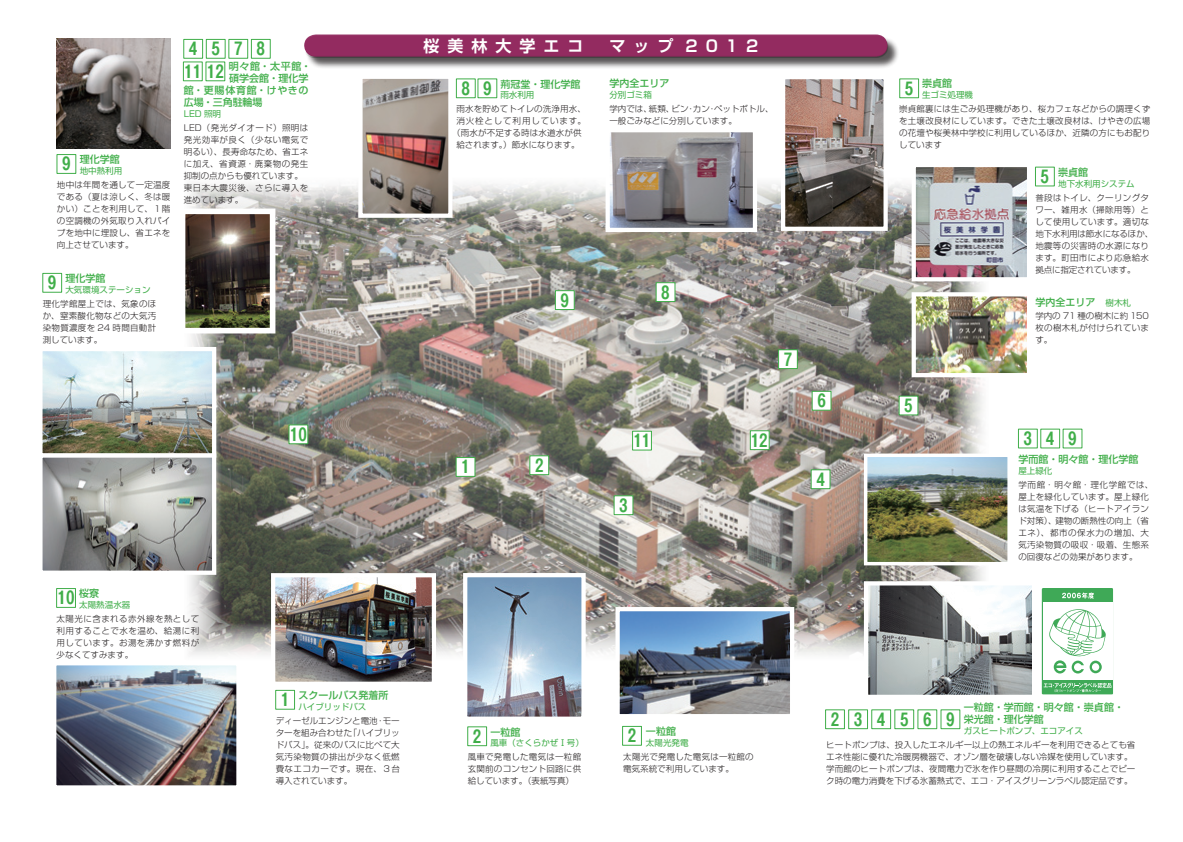
<style>
.page{position:relative;width:1183px;height:842px;background:#fff}
.page>*{position:absolute;margin:0;border:0;box-sizing:border-box;transform-origin:0 0}
.t1{font:700 17px "Gothic MB101 Pr 5 De";color:#40ae49}
.t2{font:700 16px "Shin Go Pr 5 De";letter-spacing:.5em;color:#fff}
.t3{font:500 10px/12px "Shin Go Pr 5";color:#40ae49}
.t4{font:500 10px "Shin Go Pr 5";letter-spacing:.07em;color:#40ae49}
.t5{font:300 8.5px/12px "Shin Go Pr 5";letter-spacing:.02em;color:#231f20;text-align:justify}
.t6{font:300 8.5px/12px "Shin Go Pr 5";letter-spacing:.045em;color:#231f20}
.t7{font:8.5px "Shin Go Pr 5";color:#40ae49}
.t8{font:300 8.5px/12px "Shin Go Pr 5";color:#231f20}
.s1{font-weight:400;font-size:8.5px}
</style>
<div class="page">
<img style="left:189px;top:183px;width:795px;height:472px">
<img style="left:185px;top:206px;width:93px;height:130px">
<img style="left:269px;top:571px;width:169px;height:111px">
<div style="left:305px;top:36px;width:594px;height:33px;background:#231f20;opacity:.75"></div>
<div style="left:302px;top:33px;width:584px;height:18px;background:#fff;opacity:.75"></div>
<div style="left:304px;top:38px;width:584px;height:20px;background:#932b60"></div>
<svg style="left:461px;top:571px;width:126px;height:146px;background:#a0b3c6"></svg>
<img style="left:57px;top:39px;width:113px;height:110px">
<img style="left:56px;top:665px;width:181px;height:121px">
<img style="left:42px;top:345px;width:176px;height:232px">
<img style="left:356px;top:78px;width:98px;height:142px">
<div style="left:455px;top:457px;width:20px;height:20px;background:#fff;border:1px solid #40ae49"></div>
<div style="left:529px;top:455px;width:20px;height:20px;background:#fff;border:1px solid #40ae49"></div>
<div style="left:555px;top:290px;width:19px;height:20px;background:#fff;border:1px solid #40ae49"></div>
<div style="left:288px;top:424px;width:20px;height:20px;background:#fff;border:1px solid #40ae49"></div>
<div style="left:632px;top:431px;width:19px;height:19px;background:#fff;border:1px solid #40ae49"></div>
<div style="left:275px;top:690px;width:20px;height:20px;background:#fff;border:1px solid #40ae49"></div>
<div style="left:467px;top:726px;width:20px;height:20px;background:#fff;border:1px solid #40ae49"></div>
<div style="left:42px;top:273px;width:20px;height:20px;background:#fff;border:1px solid #40ae49"></div>
<div style="left:57px;top:154px;width:19px;height:20px;background:#fff;border:1px solid #40ae49"></div>
<img style="left:613px;top:605px;width:183px;height:110px">
<img style="left:603px;top:132px;width:156px;height:102px">
<img style="left:785px;top:80px;width:97px;height:146px">
<div style="left:780px;top:75px;width:107px;height:156px;border:4px solid #fff"></div>
<svg style="left:861px;top:579px;width:250px;height:116px"></svg>
<img style="left:861px;top:452px;width:147px;height:115px">
<img style="left:909px;top:167px;width:118px;height:117px">
<div style="left:613px;top:495px;width:20px;height:20px;background:#fff;border:1px solid #40ae49"></div>
<div style="left:810px;top:469px;width:20px;height:20px;background:#fff;border:1px solid #40ae49"></div>
<div style="left:898px;top:396px;width:19px;height:19px;background:#fff"></div>
<div style="left:811px;top:391px;width:20px;height:20px;background:#fff;border:1px solid #40ae49"></div>
<div style="left:778px;top:350px;width:19px;height:19px;background:#fff"></div>
<div style="left:778px;top:349px;width:19px;height:20px;border:1px solid #40ae49"></div>
<div style="left:655px;top:282px;width:20px;height:20px;background:#fff;border:1px solid #40ae49"></div>
<div style="left:622px;top:726px;width:19px;height:20px;background:#fff;border:1px solid #40ae49"></div>
<div style="left:1040px;top:429px;width:19px;height:19px;background:#fff;border:1px solid #40ae49"></div>
<div style="left:824px;top:709px;width:20px;height:20px;background:#fff;border:1px solid #40ae49"></div>
<div style="left:848px;top:709px;width:19px;height:20px;background:#fff;border:1px solid #40ae49"></div>
<div style="left:871px;top:709px;width:19px;height:20px;background:#fff;border:1px solid #40ae49"></div>
<div style="left:183px;top:39px;width:20px;height:20px;background:#fff;border:1px solid #40ae49"></div>
<div style="left:206px;top:39px;width:19px;height:20px;background:#fff;border:1px solid #40ae49"></div>
<div style="left:228px;top:39px;width:20px;height:20px;background:#fff;border:1px solid #40ae49"></div>
<div style="left:456px;top:78px;width:19px;height:20px;background:#fff;border:1px solid #40ae49"></div>
<div style="left:251px;top:39px;width:19px;height:20px;background:#fff;border:1px solid #40ae49"></div>
<div style="left:477px;top:78px;width:20px;height:20px;background:#fff;border:1px solid #40ae49"></div>
<div style="left:56px;top:588px;width:20px;height:20px;background:#fff;border:1px solid #40ae49"></div>
<div style="left:183px;top:62px;width:20px;height:19px;background:#fff;border:1px solid #40ae49"></div>
<div style="left:205px;top:62px;width:20px;height:19px;background:#fff;border:1px solid #40ae49"></div>
<div style="left:899px;top:78px;width:19px;height:20px;background:#fff;border:1px solid #40ae49"></div>
<div style="left:749px;top:430px;width:20px;height:20px;background:#fff;border:1px solid #40ae49"></div>
<img style="left:916px;top:297px;width:109px;height:75px">
<div style="left:911px;top:292px;width:119px;height:85px;border:4px solid #fff"></div>
<p class="t3" style="left:80px;top:153px;width:41px">理化学館</p>
<p class="t7" style="left:80px;top:164px;width:44px">地中熱利用</p>
<p class="t5" style="left:57px;top:178px;width:115px">地中は年間を通して一定温度である（夏は涼しく、冬は暖かい）ことを利用して、１階の空調機の外気取り入れパイプを地中に埋設し、省エネを向上させています。</p>
<h1 class="t1" style="left:62px;top:150px;width:10px">9</h1>
<p class="t3" style="left:65px;top:271px;width:41px">理化学館</p>
<p class="t7" style="left:65px;top:283px;width:86px">大気環境ステーション</p>
<p class="t5" style="left:43px;top:297px;width:115px">理化学館屋上では、気象のほか、窒素酸化物などの大気汚染物質濃度を 24 時間自動計測しています。</p>
<h1 class="t1" style="left:48px;top:269px;width:10px">9</h1>
<h1 class="t1" style="left:189px;top:35px;width:10px">4</h1>
<h1 class="t1" style="left:211px;top:35px;width:10px">5</h1>
<h1 class="t1" style="left:234px;top:35px;width:10px">7</h1>
<h1 class="t1" style="left:256px;top:35px;width:10px">8</h1>
<p class="t3" style="left:229px;top:59px;width:84px">明々館・太平館・</p>
<p class="t3" style="left:229px;top:71px;width:81px">碩学会館・理化学</p>
<p class="t4" style="left:184px;top:82px;width:126px">館・更賜体育館・けやきの</p>
<p class="t3" style="left:184px;top:95px;width:80px">広場・三角駐輪場</p>
<p class="t7" style="left:184px;top:106px;width:39px">LED 照明</p>
<p class="t6" style="left:184px;top:121px;width:126px">LED（発光ダイオード）照明は発光効率が良く（少ない電気で明るい）、長寿命なため、省エネに加え、省資源・廃棄物の発生抑制の点からも優れています。東日本大震災後、さらに導入を進めています。</p>
<h1 class="t1" style="left:184px;top:57px;width:41px">11 12</h1>
<h2 class="t2" style="left:423px;top:33px;width:162px">桜美林大学エコ</h2>
<h2 class="t2" style="left:609px;top:33px;width:150px">マップ 2012</h2>
<p class="t3" style="left:500px;top:77px;width:81px">荊冠堂・理化学館</p>
<p class="t7" style="left:500px;top:88px;width:35px">雨水利用</p>
<p class="t5" style="left:452px;top:102px;width:135px;text-align:center">雨水を貯めてトイレの洗浄用水、消火栓として利用しています。（雨水が不足する時は水道水が供給されます。）節水になります。</p>
<h1 class="t1" style="left:461px;top:74px;width:10px">8</h1>
<h1 class="t1" style="left:483px;top:74px;width:10px">9</h1>
<p class="t3" style="left:609px;top:77px;width:61px">学内全エリア</p>
<p class="t7" style="left:609px;top:88px;width:44px">分別ゴミ箱</p>
<p class="t8" style="left:609px;top:102px;width:166px">学内では、紙類、ビン・カン・ペットボトル、一般ごみなどに分別しています。</p>
<h1 class="t1" style="left:560px;top:286px;width:10px">9</h1>
<h1 class="t1" style="left:661px;top:278px;width:10px">8</h1>
<h1 class="t1" style="left:783px;top:345px;width:10px">7</h1>
<h1 class="t1" style="left:290px;top:420px;width:18px">10</h1>
<h1 class="t1" style="left:633px;top:426px;width:18px">11</h1>
<h1 class="t1" style="left:461px;top:453px;width:10px">1</h1>
<h1 class="t1" style="left:535px;top:451px;width:10px">2</h1>
<h1 class="t1" style="left:619px;top:491px;width:10px">3</h1>
<h1 class="t1" style="left:750px;top:426px;width:18px">12</h1>
<p class="t3" style="left:79px;top:587px;width:21px">桜寮</p>
<p class="t7" style="left:79px;top:598px;width:52px">太陽熱温水器</p>
<p class="t5" style="left:57px;top:612px;width:144px">太陽光に含まれる赤外線を熱として利用することで水を温め、給湯に利用しています。お湯を沸かす燃料が少なくてすみます。</p>
<h1 class="t1" style="left:57px;top:584px;width:18px">10</h1>
<p class="t3" style="left:298px;top:688px;width:91px">スクールバス発着所</p>
<p class="t7" style="left:298px;top:700px;width:69px">ハイブリッドバス</p>
<p class="t5" style="left:275px;top:714px;width:126px">ディーゼルエンジンと電池・モーターを組み合わせた「ハイブリッドバス」。従来のバスに比べて大気汚染物質の排出が少なく低燃費なエコカーです。現在、３台導入されています。</p>
<p class="t3" style="left:490px;top:725px;width:31px">一粒館</p>
<h1 class="t1" style="left:281px;top:686px;width:10px">1</h1>
<h1 class="t1" style="left:473px;top:722px;width:10px">2</h1>
<p class="t7" style="left:490px;top:736px;width:95px">風車（さくらかぜⅠ号）</p>
<p class="t5" style="left:467px;top:750px;width:115px">風車で発電した電気は一粒館玄関前のコンセント回路に供給しています。（表紙写真）</p>
<p class="t3" style="left:645px;top:724px;width:31px">一粒館</p>
<p class="t7" style="left:645px;top:736px;width:44px">太陽光発電</p>
<p class="t5" style="left:623px;top:750px;width:132px">太陽光で発電した電気は一粒館の電気系統で利用しています。</p>
<h1 class="t1" style="left:627px;top:722px;width:10px">2</h1>
<p class="t3" style="left:921px;top:77px;width:31px">崇貞館</p>
<p class="t7" style="left:921px;top:88px;width:52px">生ゴミ処理機</p>
<p class="t5" style="left:899px;top:102px;width:252px">崇貞館裏には生ごみ処理機があり、桜カフェなどからの調理くずを土壌改良材にしています。できた土壌改良材は、けやきの広場の花壇や桜美林中学校に利用しているほか、近隣の方にもお配りしています</p>
<h1 class="t1" style="left:904px;top:74px;width:10px">5</h1>
<p class="t3" style="left:1057px;top:165px;width:31px">崇貞館</p>
<p class="t7" style="left:1057px;top:176px;width:78px">地下水利用システム</p>
<p class="t5" style="left:1035px;top:191px;width:119px;text-align:left">普段はトイレ、クーリングタワー、雑用水（掃除用等）として使用しています。適切な地下水利用は節水になるほか、地震等の災害時の水源になります。町田市により応急給水拠点に指定されています。</p>
<h1 class="t1" style="left:1040px;top:162px;width:10px">5</h1>
<h1 class="t1" style="left:817px;top:387px;width:10px">6</h1>
<h1 class="t1" style="left:816px;top:465px;width:10px">4</h1>
<h1 class="t1" style="left:904px;top:391px;width:10px">5</h1>
<p class="t3" style="left:1035px;top:295px;width:97px">学内全エリア　<span class="s1">樹木札</span></p>
<p class="t5" style="left:1035px;top:309px;width:115px">学内の 71 種の樹木に約 150枚の樹木札が付けられています。</p>
<h1 class="t1" style="left:1023px;top:424px;width:55px">349</h1>
<p class="t3" style="left:1018px;top:453px;width:121px">学而館・明々館・理化学館</p>
<p class="t7" style="left:1018px;top:464px;width:35px">屋上緑化</p>
<p class="t5" style="left:1018px;top:478px;width:136px;text-align:left">学而館・明々館・理化学館では、屋上を緑化しています。屋上緑化は気温を下げる（ヒートアイランド対策）、建物の断熱性の向上（省エネ）、都市の保水力の増加、大気汚染物質の吸収・吸着、生態系の回復などの効果があります。</p>
<p class="t3" style="left:963px;top:701px;width:161px">一粒館・学而館・明々館・崇貞館・栄光館・理化学館</p>
<p class="t7" style="left:963px;top:724px;width:120px">ガスヒートポンプ、エコアイス</p>
<p class="t5" style="left:826px;top:738px;width:310px;text-align:left">ヒートポンプは、投入したエネルギー以上の熱エネルギーを利用できるとても省エネ性能に優れた冷暖房機器で、オゾン層を破壊しない冷媒を使用しています。学而館のヒートポンプは、夜間電力で氷を作り昼間の冷房に利用することでピーク時の電力消費を下げる氷蓄熱式で、エコ・アイスグリーンラベル認定品です。</p>
<h1 class="t1" style="left:922px;top:705px;width:33px">6 9</h1>
<h1 class="t1" style="left:830px;top:705px;width:56px">234</h1>
<h1 class="t1" style="left:899px;top:705px;width:10px">5</h1>
</div>
